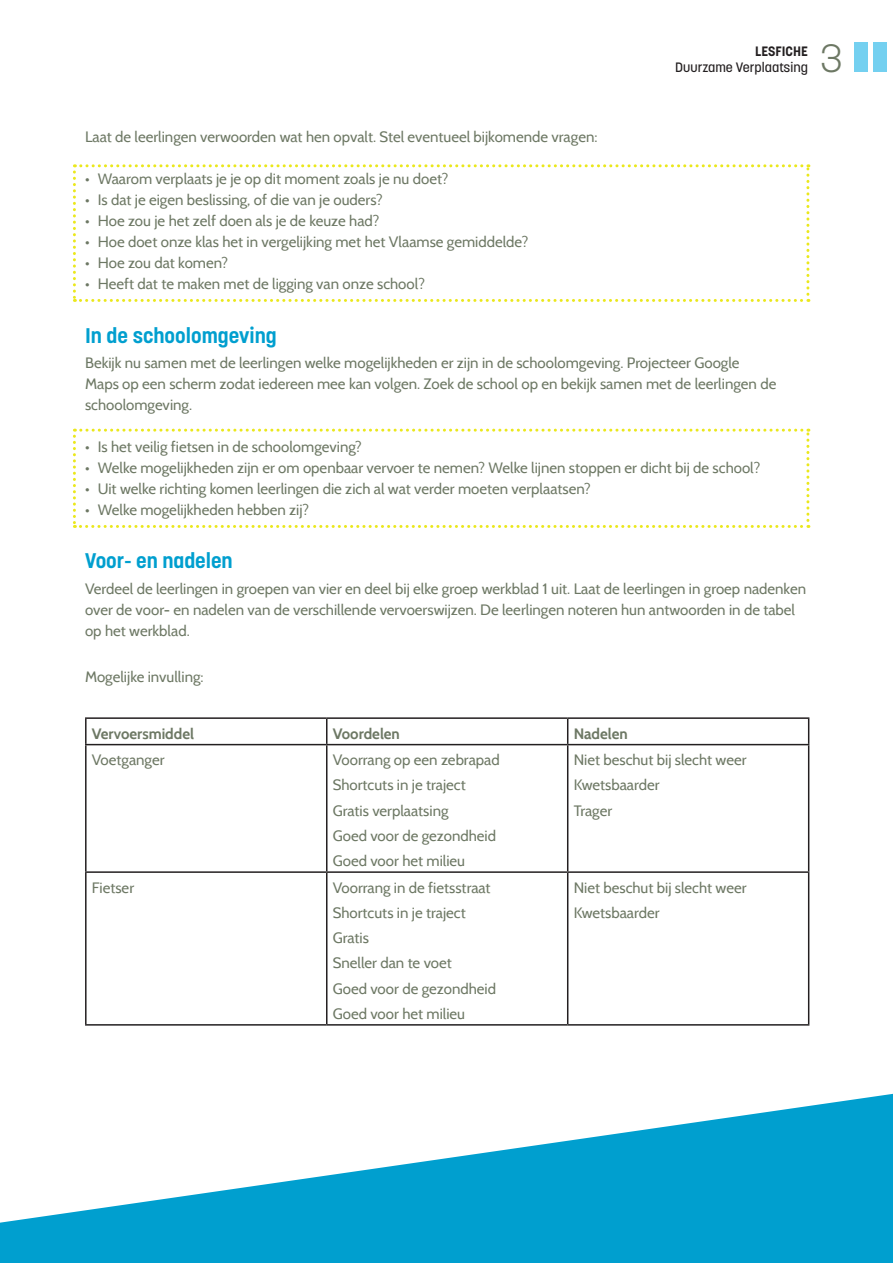
<style>
.page{position:relative;width:893px;height:1263px;background:#fff}
.page>*{position:absolute;margin:0;border:0;box-sizing:border-box;transform-origin:0 0}
.t1{font:300 39px "Korolev";color:#6d7864}
.t2{font:700 21px "Korolev";color:#009fcf}
.t3{font:15px/25.2px "Cabin";color:#6d7864}
.t4{font:700 15px "Cabin";color:#6d7864}
.t5{font:500 13.5px "Korolev";color:#231f20}
.t6{font:700 13.5px "Korolev";color:#231f20}
</style>
<div class="page">
<svg style="left:0;top:1093px;width:893px;height:170px;fill:#009fcf"></svg>
<hr style="left:85px;top:717px;width:242px;height:2px;background:#231f20">
<hr style="left:85px;top:719px;width:2px;height:25px;background:#231f20">
<hr style="left:327px;top:717px;width:241px;height:2px;background:#231f20">
<svg style="left:326px;top:719px;width:1px;height:25px"></svg>
<hr style="left:568px;top:717px;width:241px;height:2px;background:#231f20">
<svg style="left:567px;top:719px;width:1px;height:25px"></svg>
<svg style="left:808px;top:719px;width:1px;height:25px"></svg>
<hr style="left:85px;top:744px;width:242px;height:1px;background:#231f20">
<hr style="left:85px;top:745px;width:2px;height:126px;background:#231f20">
<hr style="left:327px;top:744px;width:241px;height:1px;background:#231f20">
<hr style="left:326px;top:745px;width:1px;height:126px;background:#231f20">
<hr style="left:568px;top:744px;width:241px;height:1px;background:#231f20">
<hr style="left:567px;top:745px;width:1px;height:126px;background:#231f20">
<hr style="left:808px;top:745px;width:1px;height:126px;background:#231f20">
<hr style="left:85px;top:871px;width:242px;height:2px;background:#231f20">
<hr style="left:85px;top:873px;width:2px;height:151px;background:#231f20">
<hr style="left:327px;top:871px;width:241px;height:2px;background:#231f20">
<hr style="left:326px;top:873px;width:1px;height:151px;background:#231f20">
<hr style="left:568px;top:871px;width:241px;height:2px;background:#231f20">
<hr style="left:567px;top:873px;width:1px;height:151px;background:#231f20">
<hr style="left:808px;top:873px;width:1px;height:151px;background:#231f20">
<hr style="left:85px;top:1024px;width:242px;height:1px;background:#231f20">
<hr style="left:327px;top:1024px;width:241px;height:1px;background:#231f20">
<hr style="left:568px;top:1024px;width:241px;height:1px;background:#231f20">
<svg style="left:73px;top:429px;width:736px;height:99px"></svg>
<svg style="left:73px;top:164px;width:736px;height:138px"></svg>
<div style="left:873px;top:43px;width:13px;height:29px;background:#74d0f0"></div>
<div style="left:854px;top:43px;width:13px;height:29px;background:#74d0f0"></div>
<p class="t6" style="left:755px;top:43px;width:54px">LESFICHE</p>
<p class="t5" style="left:675px;top:59px;width:134px">Duurzame Verplaatsing</p>
<h1 class="t1" style="left:820px;top:34px;width:24px">3</h1>
<p class="t3" style="left:85px;top:124px;width:514px">Laat de leerlingen verwoorden wat hen opvalt. Stel eventueel bijkomende vragen:</p>
<p class="t3" style="left:85px;top:166px;width:365px">• Waarom verplaats je je op dit moment zoals je nu doet?</p>
<p class="t3" style="left:85px;top:187px;width:299px">• Is dat je eigen beslissing, of die van je ouders?</p>
<p class="t3" style="left:85px;top:208px;width:296px">• Hoe zou je het zelf doen als je de keuze had?</p>
<p class="t3" style="left:85px;top:229px;width:445px">• Hoe doet onze klas het in vergelijking met het Vlaamse gemiddelde?</p>
<p class="t3" style="left:85px;top:250px;width:145px">• Hoe zou dat komen?</p>
<p class="t3" style="left:85px;top:271px;width:341px">• Heeft dat te maken met de ligging van onze school?</p>
<h2 class="t2" style="left:85px;top:322px;width:193px">In de schoolomgeving</h2>
<p class="t3" style="left:85px;top:352px;width:693px;line-height:21px">Bekijk nu samen met de leerlingen welke mogelijkheden er zijn in de schoolomgeving. Projecteer Google<br>Maps op een scherm zodat iedereen mee kan volgen. Zoek de school op en bekijk samen met de leerlingen de schoolomgeving.</p>
<p class="t3" style="left:85px;top:434px;width:278px">• Is het veilig fietsen in de schoolomgeving?</p>
<p class="t3" style="left:85px;top:455px;width:677px">• Welke mogelijkheden zijn er om openbaar vervoer te nemen? Welke lijnen stoppen er dicht bij de school?</p>
<p class="t3" style="left:85px;top:476px;width:507px">• Uit welke richting komen leerlingen die zich al wat verder moeten verplaatsen?</p>
<p class="t3" style="left:85px;top:497px;width:226px">• Welke mogelijkheden hebben zij?</p>
<h2 class="t2" style="left:85px;top:548px;width:149px">Voor- en nadelen</h2>
<p class="t3" style="left:85px;top:578px;width:722px;line-height:21px">Verdeel de leerlingen in groepen van vier en deel bij elke groep werkblad 1 uit. Laat de leerlingen in groep nadenken over de voor- en nadelen van de verschillende vervoerswijzen. De leerlingen noteren hun antwoorden in de tabel op het werkblad.</p>
<p class="t3" style="left:85px;top:664px;width:120px">Mogelijke invulling:</p>
<p class="t4" style="left:92px;top:724px;width:104px">Vervoersmiddel</p>
<p class="t4" style="left:333px;top:724px;width:69px">Voordelen</p>
<p class="t4" style="left:574px;top:724px;width:56px">Nadelen</p>
<p class="t3" style="left:92px;top:747px;width:74px">Voetganger</p>
<p class="t3" style="left:333px;top:747px;width:169px">Voorrang op een zebrapad<br>Shortcuts in je traject<br>Gratis verplaatsing<br>Goed voor de gezondheid<br>Goed voor het milieu</p>
<p class="t3" style="left:574px;top:747px;width:174px">Niet beschut bij slecht weer<br>Kwetsbaarder<br>Trager</p>
<p class="t3" style="left:92px;top:874px;width:44px">Fietser</p>
<p class="t3" style="left:333px;top:874px;width:165px">Voorrang in de fietsstraat<br>Shortcuts in je traject<br>Gratis<br>Sneller dan te voet<br>Goed voor de gezondheid<br>Goed voor het milieu</p>
<p class="t3" style="left:574px;top:874px;width:174px">Niet beschut bij slecht weer<br>Kwetsbaarder</p>
</div>
